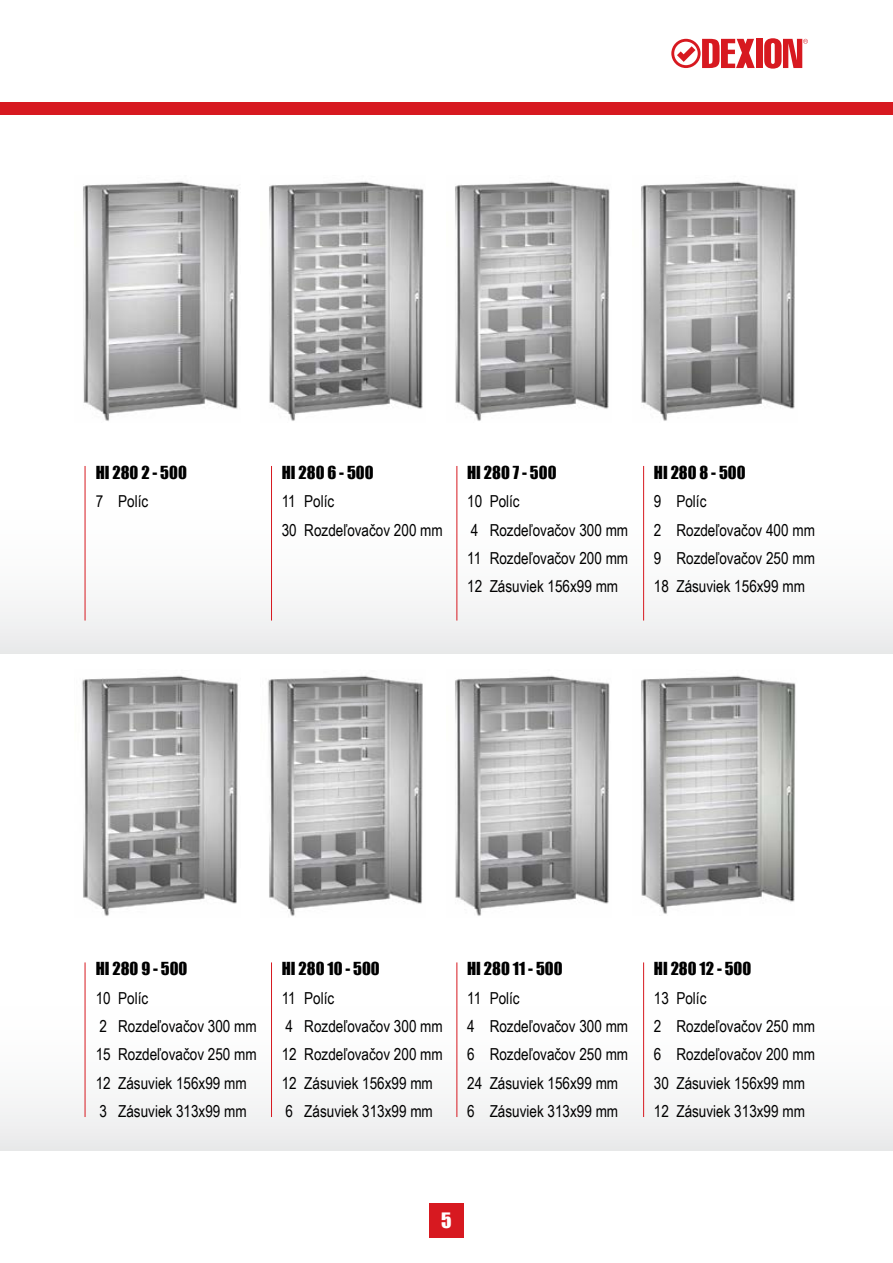
<style>
.page{position:relative;width:893px;height:1263px;background:#fff}
.page>*{position:absolute;margin:0;border:0;box-sizing:border-box;transform-origin:0 0}
.t1{font:19.5px "Impact";color:#fff}
.t2{font:16.5px/28.3px "Arial Narrow";color:#000}
.t3{font:16.5px "Impact";color:#000}
</style>
<div class="page">
<div style="left:0;top:102px;width:893px;height:13px;background:#d71920"></div>
<div style="left:429px;top:1203px;width:34px;height:34px;background:#d71920"></div>
<div style="left:756px;top:39px;width:6px;height:29px;background:#d71920"></div>
<svg style="left:671px;top:39px;width:84px;height:29px"></svg>
<svg style="left:764px;top:38px;width:44px;height:30px"></svg>
<div style="left:0;top:433px;width:893px;height:221px;background:linear-gradient(to bottom,#fff,#eff0f0)"></div>
<div style="left:0;top:929px;width:893px;height:221px;background:linear-gradient(to bottom,#fff,#eff0f0)"></div>
<img style="left:83px;top:181px;width:156px;height:240px">
<img style="left:269px;top:181px;width:155px;height:240px">
<img style="left:455px;top:181px;width:155px;height:240px">
<img style="left:641px;top:181px;width:155px;height:240px">
<img style="left:82px;top:675px;width:156px;height:241px">
<img style="left:268px;top:675px;width:155px;height:241px">
<img style="left:455px;top:675px;width:155px;height:241px">
<img style="left:641px;top:675px;width:155px;height:239px">
<hr style="left:85px;top:962px;width:1px;height:155px;background:#d71920">
<hr style="left:271px;top:962px;width:1px;height:155px;background:#d71920">
<hr style="left:456px;top:962px;width:1px;height:155px;background:#d71920">
<hr style="left:643px;top:962px;width:1px;height:155px;background:#d71920">
<hr style="left:85px;top:466px;width:1px;height:154px;background:#d71920">
<hr style="left:271px;top:466px;width:1px;height:154px;background:#d71920">
<hr style="left:456px;top:466px;width:1px;height:154px;background:#d71920">
<hr style="left:643px;top:466px;width:1px;height:154px;background:#d71920">
<p class="t3" style="left:96px;top:460px;width:93px">HI 280 2 - 500</p>
<p class="t2" style="left:96px;top:487px;width:54px">7 Políc</p>
<p class="t3" style="left:282px;top:460px;width:93px">HI 280 6 - 500</p>
<p class="t2" style="left:282px;top:487px;width:163px">11 Políc<br>30 Rozdeľovačov 200 mm</p>
<p class="t3" style="left:467px;top:460px;width:91px">HI 280 7 - 500</p>
<p class="t2" style="left:467px;top:487px;width:163px">10 Políc<br>4 Rozdeľovačov 300 mm<br>11 Rozdeľovačov 200 mm<br>12 Zásuviek 156x99 mm</p>
<p class="t3" style="left:654px;top:460px;width:93px">HI 280 8 - 500</p>
<p class="t2" style="left:654px;top:487px;width:163px">9 Políc<br>2 Rozdeľovačov 400 mm<br>9 Rozdeľovačov 250 mm<br>18 Zásuviek 156x99 mm</p>
<p class="t3" style="left:96px;top:956px;width:93px">HI 280 9 - 500</p>
<p class="t2" style="left:96px;top:983px;width:163px">10 Políc<br>2 Rozdeľovačov 300 mm<br>15 Rozdeľovačov 250 mm<br>12 Zásuviek 156x99 mm<br>3 Zásuviek 313x99 mm</p>
<p class="t3" style="left:282px;top:956px;width:100px">HI 280 10 - 500</p>
<p class="t2" style="left:282px;top:983px;width:163px">11 Políc<br>4 Rozdeľovačov 300 mm<br>12 Rozdeľovačov 200 mm<br>12 Zásuviek 156x99 mm<br>6 Zásuviek 313x99 mm</p>
<p class="t3" style="left:467px;top:956px;width:97px">HI 280 11 - 500</p>
<p class="t2" style="left:467px;top:983px;width:163px">11 Políc<br>4 Rozdeľovačov 300 mm<br>6 Rozdeľovačov 250 mm<br>24 Zásuviek 156x99 mm<br>6 Zásuviek 313x99 mm</p>
<p class="t3" style="left:654px;top:956px;width:99px">HI 280 12 - 500</p>
<p class="t2" style="left:654px;top:983px;width:163px">13 Políc<br>2 Rozdeľovačov 250 mm<br>6 Rozdeľovačov 200 mm<br>30 Zásuviek 156x99 mm<br>12 Zásuviek 313x99 mm</p>
<p class="t1" style="left:441px;top:1205px;width:12px">5</p>
</div>
